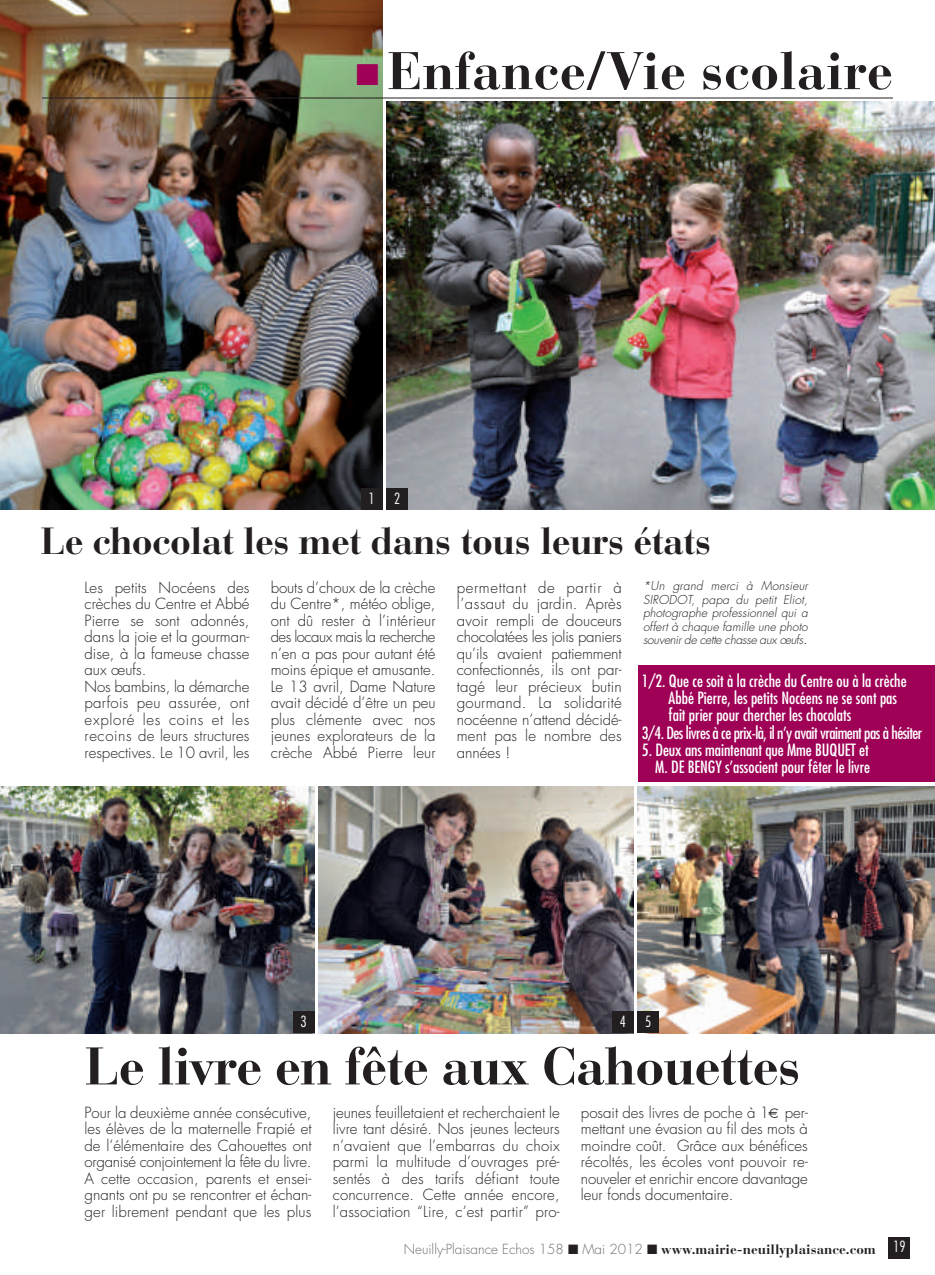
<style>
.page{position:relative;width:935px;height:1275px;background:#fff}
.page>*{position:absolute;margin:0;border:0;box-sizing:border-box;transform-origin:0 0}
.t1{font:52.5px "Bauer Bodoni Bold Os F";letter-spacing:-.02em;color:#231f20}
.t2{font:52.5px "Bauer Bodoni Bold Os F";color:#231f20}
.t3{font:37.5px "Bauer Bodoni Bold Os F";letter-spacing:-.02em;color:#231f20}
.t4{font:condensed 16.5px/17.2px "Futura";color:#fff;text-align:right}
.t5{font:condensed 16.5px "Futura";letter-spacing:-.03em;color:#fff}
.t6{font:300 15px/16.5px "Futura";letter-spacing:.01em;color:#231f20;text-align:justify}
.t7{font:300 condensed 15px "Futura";color:#fff}
.t8{font:300 13.5px "Futura";color:#6c6d70}
.t9{font:italic 300 12px/13.5px "Futura";color:#231f20;text-align:justify}
.s1{color:#9e0155}
.s2{font-style:normal;font-size:15px}
.s3{color:#231f20}
.s4{font-family:"Bauer Bodoni Bold Os F";font-weight:400;color:#231f20}
.s5{font-stretch:condensed;font-size:15px;color:#fff}
</style>
<div class="page">
<img style="left:0;top:0;width:382px;height:510px">
<img style="left:386px;top:102px;width:548px;height:408px">
<div style="left:888px;top:1237px;width:21px;height:21px;background:#231f20"></div>
<hr style="left:42px;top:98px;width:850px;height:1px;background:#231f20">
<div style="left:637px;top:665px;width:297px;height:117px;background:#9e0155"></div>
<div style="left:361px;top:488px;width:21px;height:22px;background:#231f20"></div>
<img style="left:0;top:786px;width:314px;height:247px">
<img style="left:318px;top:786px;width:315px;height:247px">
<img style="left:637px;top:786px;width:297px;height:247px">
<div style="left:293px;top:1011px;width:21px;height:22px;background:#231f20"></div>
<div style="left:612px;top:1011px;width:21px;height:22px;background:#231f20"></div>
<div style="left:637px;top:1011px;width:22px;height:22px;background:#231f20"></div>
<div style="left:386px;top:488px;width:22px;height:22px;background:#231f20"></div>
<h1 class="t2" style="left:356px;top:51px;width:538px"><span class="s1">■</span> Enfance/Vie scolaire</h1>
<p class="t7" style="left:368px;top:492px;width:8px">1</p>
<p class="t7" style="left:394px;top:492px;width:8px">2</p>
<h2 class="t3" style="left:40px;top:527px;width:672px">Le chocolat les met dans tous leurs états</h2>
<p class="t6" style="left:85px;top:580px;width:166px;text-align:left">Les petits Nocéens des crèches du Centre et Abbé<br>Pierre se sont adonnés, dans la joie et la gourman&shy;dise, à la fameuse chasse aux œufs.<br>Nos bambins, la démarche parfois peu assurée, ont exploré les coins et les recoins de leurs structures respectives. Le 10 avril, les</p>
<p class="t6" style="left:271px;top:580px;width:166px">bouts d’choux de la crèche du Centre*, météo oblige, ont dû rester à l’intérieur des locaux mais la recherche n’en a pas pour autant été moins épique et amusante.<br>Le 13 avril, Dame Nature avait décidé d’être un peu plus clémente avec nos jeunes explorateurs de la crèche Abbé Pierre leur</p>
<p class="t6" style="left:457px;top:580px;width:166px">permettant de partir à l’assaut du jardin. Après avoir rempli de douceurs chocolatées les jolis paniers qu’ils avaient patiemment confectionnés, ils ont par&shy;tagé leur précieux butin gourmand. La solidarité nocéenne n’attend décidé&shy;ment pas le nombre des années !</p>
<p class="t9" style="left:643px;top:580px;width:168px">*Un grand merci à Monsieur SIRODOT, papa du petit Eliot, photographe professionnel qui a offert à chaque famille une photo souvenirde cette chasse aux œufs<span class="s2">.</span></p>
<p class="t4" style="left:642px;top:673px;width:266px">1/2. Que ce soit à la crèche du Centre ou à la crèche</p>
<p class="t4" style="left:668px;top:690px;width:230px">Abbé Pierre, les petits Nocéens ne se sont pas</p>
<p class="t4" style="left:668px;top:708px;width:184px">fait prier pour chercher les chocolats</p>
<p class="t5" style="left:642px;top:725px;width:282px">3/4. Des livres à ce prix-là, il n’y avait vraiment pas à hésiter</p>
<p class="t4" style="left:642px;top:742px;width:230px">5. Deux ans maintenant que Mme BUQUET et<br>M. DE BENGY s’associent pour fêter le livre</p>
<p class="t7" style="left:300px;top:1015px;width:8px">3</p>
<p class="t7" style="left:619px;top:1015px;width:8px">4</p>
<p class="t7" style="left:645px;top:1015px;width:8px">5</p>
<h1 class="t1" style="left:85px;top:1045px;width:717px">Le livre en fête aux Cahouettes</h1>
<p class="t6" style="left:85px;top:1105px;width:228px">Pour la deuxième année consécutive, les élèves de la maternelle Frapié et de l’élémentaire des Cahouettes ont organisé conjointement la fête du livre.<br>A cette occasion, parents et ensei&shy;gnants ont pu se rencontrer et échan&shy;ger librement pendant que les plus</p>
<p class="t6" style="left:333px;top:1105px;width:228px">jeunes feuilletaient et recherchaient le livre tant désiré. Nos jeunes lecteurs n’avaient que l’embarras du choix parmi la multitude d’ouvrages pré&shy;sentés à des tarifs défiant toute concurrence. Cette année encore, l’association “Lire, c’est partir” pro-</p>
<p class="t6" style="left:581px;top:1105px;width:228px">posait des livres de poche à 1 per&shy;mettant une évasion au fil des mots à moindre coût. Grâce aux bénéfices récoltés, les écoles vont pouvoir re&shy;nouveler et enrichir encore davantage leur fonds documentaire.</p>
<p class="t8" style="left:404px;top:1242px;width:503px">Neuilly-Plaisance Echos 158 <span class="s3">■</span> Mai 2012 <span class="s3">■</span> <span class="s4">www.mairie-neuillyplaisance.com</span> <span class="s5">19</span></p>
</div>
